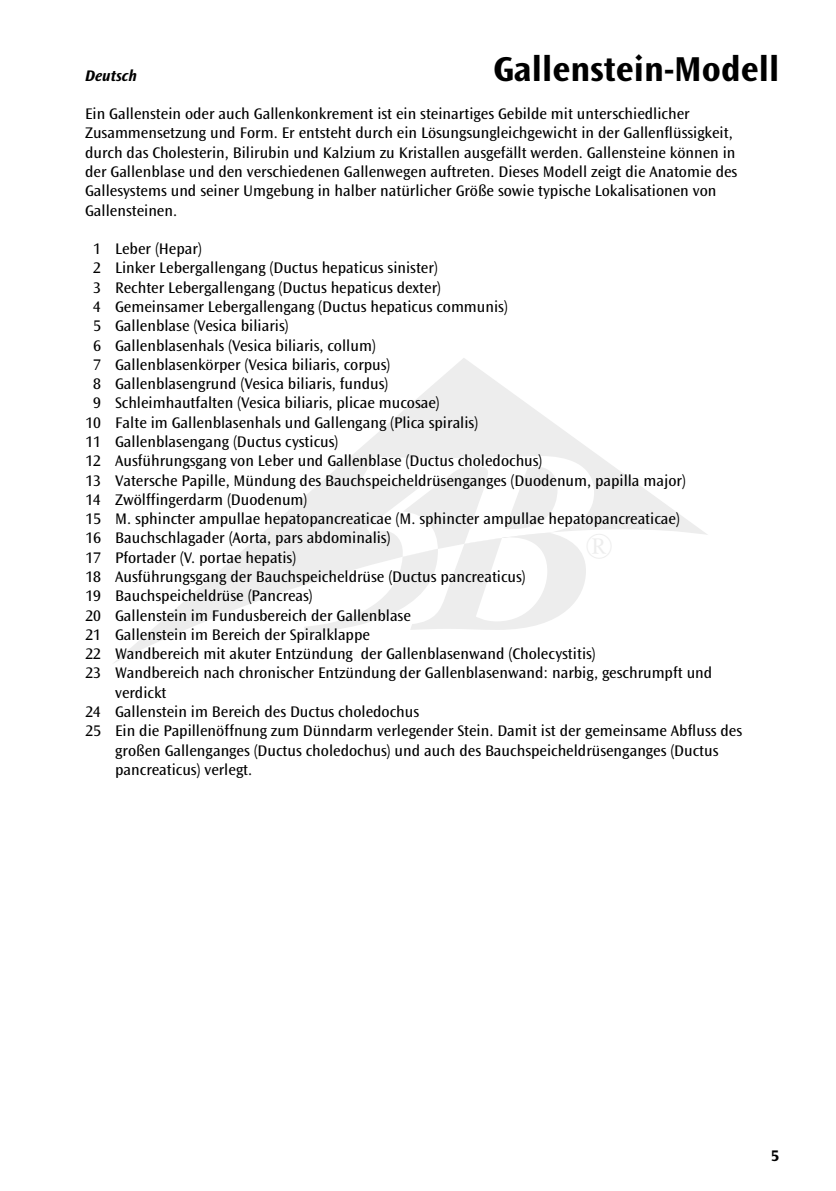
<style>
.page{position:relative;width:836px;height:1191px;background:#fff}
.page>*{position:absolute;margin:0;border:0;box-sizing:border-box;transform-origin:0 0}
.t1{font:700 36px "Ocean Sans Std";color:#000}
.t2{font:16px/19.2px "Ocean Sans Std";color:#000}
.t3{font:italic 700 16px "Ocean Sans Std";color:#000}
.t4{font:700 16px "Ocean Sans Std";color:#000}
</style>
<div class="page">
<svg style="left:114px;top:358px;width:593px;height:305px"></svg>
<svg style="left:304px;top:456px;width:289px;height:177px"></svg>
<p class="t3" style="left:85px;top:66px;width:53px">Deutsch</p>
<h1 class="t1" style="left:493px;top:49px;width:287px">Gallenstein-Modell</h1>
<p class="t2" style="left:85px;top:104px;width:653px">Ein Gallenstein oder auch Gallenkonkrement ist ein steinartiges Gebilde mit unterschiedlicher Zusammensetzung und Form. Er entsteht durch ein Lösungsungleichgewicht in der Gallenflüssigkeit, durch das Cholesterin, Bilirubin und Kalzium zu Kristallen ausgefällt werden. Gallensteine können in der Gallenblase und den verschiedenen Gallenwegen auftreten. Dieses Modell zeigt die Anatomie des Gallesystems und seiner Umgebung in halber natürlicher Größe sowie typische Lokalisationen von Gallensteinen.</p>
<p class="t2" style="left:93px;top:239px;width:110px">1 Leber (Hepar)</p>
<p class="t2" style="left:93px;top:259px;width:346px">2 Linker Lebergallengang (Ductus hepaticus sinister)</p>
<p class="t2" style="left:93px;top:278px;width:349px">3 Rechter Lebergallengang (Ductus hepaticus dexter)</p>
<p class="t2" style="left:93px;top:297px;width:416px">4 Gemeinsamer Lebergallengang (Ductus hepaticus communis)</p>
<p class="t2" style="left:93px;top:316px;width:197px">5 Gallenblase (Vesica biliaris)</p>
<p class="t2" style="left:93px;top:336px;width:284px">6 Gallenblasenhals (Vesica biliaris, collum)</p>
<p class="t2" style="left:93px;top:355px;width:298px">7 Gallenblasenkörper (Vesica biliaris, corpus)</p>
<p class="t2" style="left:93px;top:374px;width:296px">8 Gallenblasengrund (Vesica biliaris, fundus)</p>
<p class="t2" style="left:93px;top:394px;width:348px">9 Schleimhautfalten (Vesica biliaris, plicae mucosae)</p>
<p class="t2" style="left:85px;top:413px;width:394px">10 Falte im Gallenblasenhals und Gallengang (Plica spiralis)</p>
<p class="t2" style="left:85px;top:432px;width:254px">11 Gallenblasengang (Ductus cysticus)</p>
<p class="t2" style="left:85px;top:451px;width:458px">12 Ausführungsgang von Leber und Gallenblase (Ductus choledochus)</p>
<p class="t2" style="left:85px;top:471px;width:601px">13 Vatersche Papille, Mündung des Bauchspeicheldrüsenganges (Duodenum, papilla major)</p>
<p class="t2" style="left:85px;top:490px;width:223px">14 Zwölffingerdarm (Duodenum)</p>
<p class="t2" style="left:85px;top:509px;width:595px">15 M. sphincter ampullae hepatopancreaticae (M. sphincter ampullae hepatopancreaticae)</p>
<p class="t2" style="left:85px;top:529px;width:306px">16 Bauchschlagader (Aorta, pars abdominalis)</p>
<p class="t2" style="left:85px;top:548px;width:212px">17 Pfortader (V. portae hepatis)</p>
<p class="t2" style="left:85px;top:567px;width:441px">18 Ausführungsgang der Bauchspeicheldrüse (Ductus pancreaticus)</p>
<p class="t2" style="left:85px;top:586px;width:229px">19 Bauchspeicheldrüse (Pancreas)</p>
<p class="t2" style="left:85px;top:606px;width:327px">20 Gallenstein im Fundusbereich der Gallenblase</p>
<p class="t2" style="left:85px;top:625px;width:286px">21 Gallenstein im Bereich der Spiralklappe</p>
<p class="t2" style="left:85px;top:644px;width:511px">22 Wandbereich mit akuter Entzündung der Gallenblasenwand (Cholecystitis)</p>
<p class="t2" style="left:85px;top:664px;width:628px">23 Wandbereich nach chronischer Entzündung der Gallenblasenwand: narbig, geschrumpft und</p>
<p class="t2" style="left:115px;top:683px;width:53px">verdickt</p>
<p class="t2" style="left:85px;top:702px;width:335px">24 Gallenstein im Bereich des Ductus choledochus</p>
<p class="t2" style="left:85px;top:721px;width:657px">25 Ein die Papillenöffnung zum Dünndarm verlegender Stein. Damit ist der gemeinsame Abfluss des</p>
<p class="t2" style="left:115px;top:741px;width:604px">großen Gallenganges (Ductus choledochus) und auch des Bauchspeicheldrüsenganges (Ductus</p>
<p class="t2" style="left:115px;top:760px;width:139px">pancreaticus) verlegt.</p>
<p class="t4" style="left:770px;top:1146px;width:10px">5</p>
</div>
